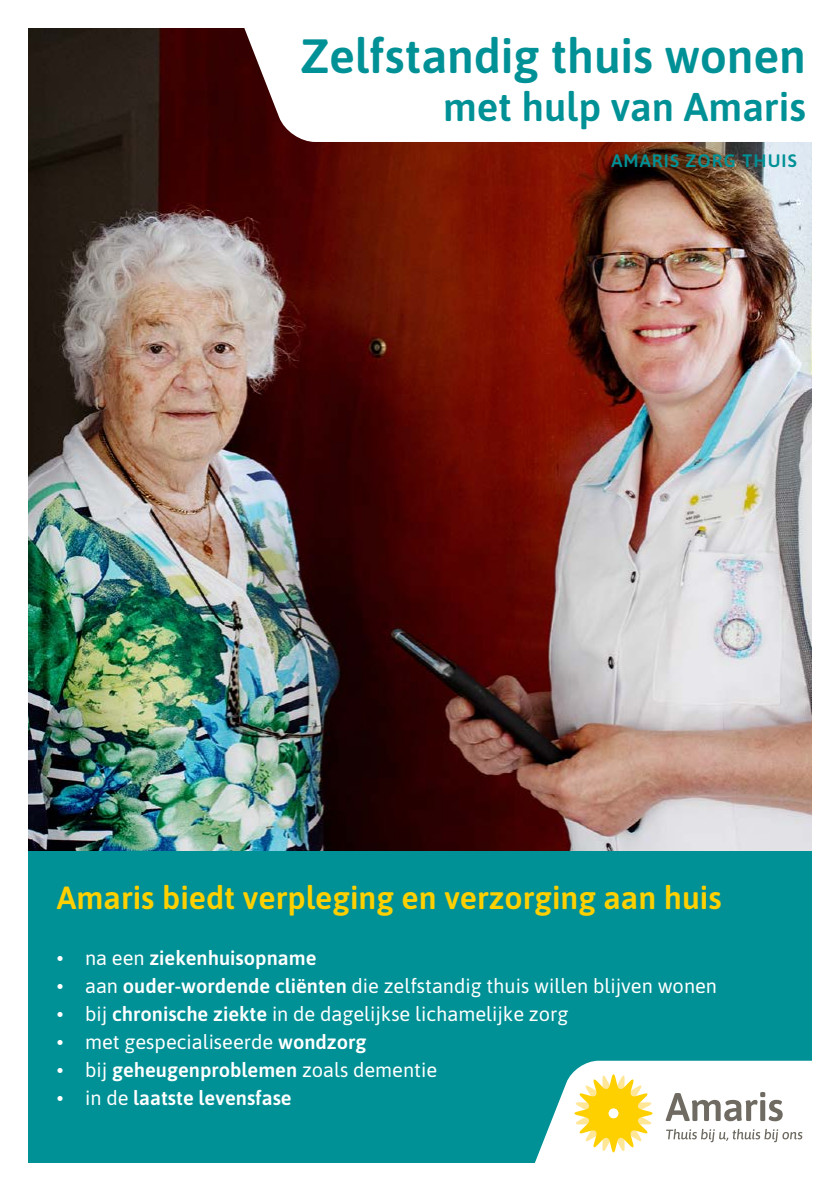
<style>
.page{position:relative;width:840px;height:1191px;background:#fff}
.page>*{position:absolute;margin:0;border:0;box-sizing:border-box;transform-origin:0 0}
.t1{font:600 48px "Asap";letter-spacing:-.005em;color:#009196}
.t2{font:600 40px "Asap";letter-spacing:-.005em;color:#009196}
.t3{font:600 32px "Asap";color:#ffd000}
.t4{font:20px "Asap";color:#fff}
.t5{font:600 20px "Asap";color:#fff}
.t6{font:600 18px "Asap";letter-spacing:.06em;color:#009196}
.s1{font-weight:400}
.s2{font-weight:600}
</style>
<div class="page">
<img style="left:28px;top:28px;width:783px;height:822px">
<div style="left:28px;top:850px;width:783px;height:312px;background:#009196"></div>
<svg style="left:198px;top:28px;width:613px;height:114px"></svg>
<svg style="left:514px;top:1060px;width:298px;height:103px;fill:#fff"></svg>
<svg style="left:574px;top:1074px;width:79px;height:78px"></svg>
<div style="left:608px;top:1108px;width:10px;height:10px;background:#fff;border-radius:50%"></div>
<svg style="left:665px;top:1092px;width:117px;height:29px"></svg>
<svg style="left:665px;top:1128px;width:136px;height:14px"></svg>
<h1 class="t1" style="left:300px;top:22px;width:507px">Zelfstandig thuis wonen</h1>
<h2 class="t2" style="left:443px;top:79px;width:364px">met hulp van Amaris</h2>
<p class="t6" style="left:611px;top:148px;width:187px">AMARIS ZORG THUIS</p>
<h3 class="t3" style="left:57px;top:875px;width:666px">Amaris biedt verpleging en verzorging aan huis</h3>
<p class="t5" style="left:57px;top:944px;width:261px"><span class="s1">• na een</span> ziekenhuisopname</p>
<p class="t4" style="left:57px;top:972px;width:661px">• aan <span class="s2">ouder-wordende cliënten</span> die zelfstandig thuis willen blijven wonen</p>
<p class="t4" style="left:57px;top:1000px;width:513px">• bij <span class="s2">chronische ziekte</span> in de dagelijkse lichamelijke zorg</p>
<p class="t4" style="left:57px;top:1028px;width:311px">• met gespecialiseerde <span class="s2">wondzorg</span></p>
<p class="t4" style="left:57px;top:1056px;width:381px">• bij <span class="s2">geheugenproblemen</span> zoals dementie</p>
<p class="t5" style="left:57px;top:1084px;width:236px"><span class="s1">• in de</span> laatste levensfase</p>
</div>
